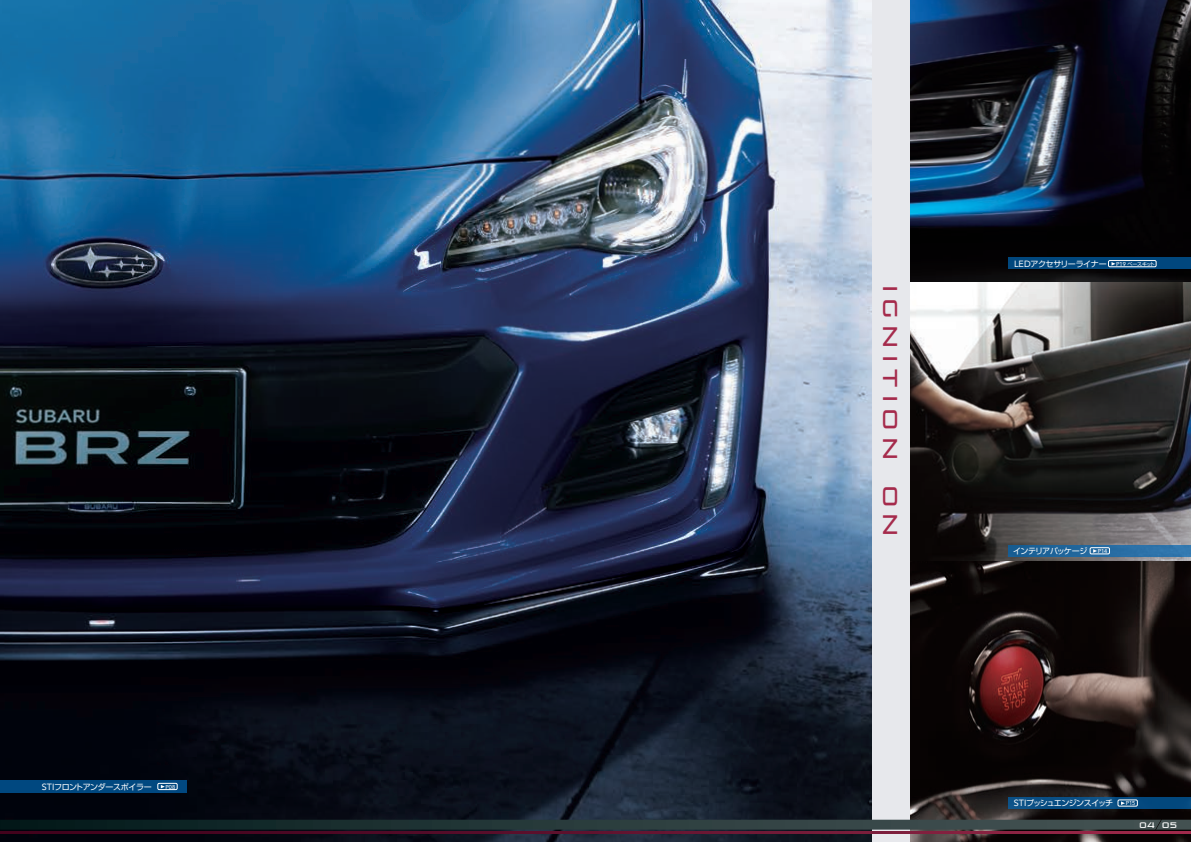
<style>
.page{position:relative;width:1191px;height:842px;background:#e7e8ec}
.page>*{position:absolute;margin:0;border:0;box-sizing:border-box;transform-origin:0 0}
.t1{font:20px "Pirulen";letter-spacing:.41em;color:#a52b4c}
.t2{font:8px "Shin Go Pr 5";letter-spacing:-.06em;color:#fff}
.t3{font:8px "Shin Go Pr 5";letter-spacing:-.11em;color:#fff}
.t4{font:8px "Pirulen";color:#fff}
.t5{font:500 5.7px "Avenir";color:#fff}
.s1{font-family:"Avenir";font-size:9px}
.s2{font-family:"Avenir";font-weight:500;font-size:5.7px}
.s3{font-size:5px}
</style>
<div class="page">
<img style="left:0;top:0;width:872px;height:842px">
<img style="left:910px;top:0;width:281px;height:561px">
<img style="left:910px;top:561px;width:281px;height:281px">
<svg style="left:0;top:820px;width:1191px;height:10px;background:#263839"></svg>
<svg style="left:0;top:831px;width:1191px;height:2px;background:#661330"></svg>
<div style="left:0;top:780px;width:187px;height:12px;background:#004880"></div>
<div style="left:1008px;top:258px;width:183px;height:11px;background:#01477d"></div>
<svg style="left:1008px;top:545px;width:183px;height:11px;background:#266ba1"></svg>
<div style="left:1008px;top:797px;width:183px;height:11px;background:#084e83"></div>
<div style="left:158px;top:783px;width:19px;height:7px;border:1px solid #fff"></div>
<div style="left:1108px;top:260px;width:48px;height:7px;border:1px solid #fff"></div>
<svg style="left:1111px;top:262px;width:4px;height:4px"></svg>
<div style="left:1117px;top:800px;width:20px;height:6px;border:1px solid #fff"></div>
<svg style="left:1121px;top:801px;width:4px;height:4px"></svg>
<div style="left:1090px;top:547px;width:19px;height:7px;border:1px solid #fff"></div>
<svg style="left:1093px;top:549px;width:4px;height:4px"></svg>
<p class="t2" style="left:42px;top:780px;width:111px"><span class="s1">STI</span>フロントアンダースポイラー</p>
<p class="t5" style="left:165px;top:781px;width:11px">P08</p>
<h1 class="t1" style="left:902px;top:286px;width:175px;rotate:90deg">igniTion</h1>
<h1 class="t1" style="left:902px;top:486px;width:51px;rotate:90deg">o n</h1>
<p class="t2" style="left:1014px;top:257px;width:142px"><span class="s1">LED</span>アクセサリーライナー <span class="s2">P19</span> <span class="s3">ベースキット</span></p>
<p class="t2" style="left:1013px;top:544px;width:76px">インテリアパッケージ</p>
<p class="t5" style="left:1097px;top:546px;width:11px">P14</p>
<p class="t3" style="left:1014px;top:796px;width:101px"><span class="s1">STI</span>プッシュエンジンスイッチ</p>
<p class="t5" style="left:1125px;top:798px;width:11px">P15</p>
<p class="t4" style="left:1139px;top:820px;width:39px">04 05</p>
</div>
